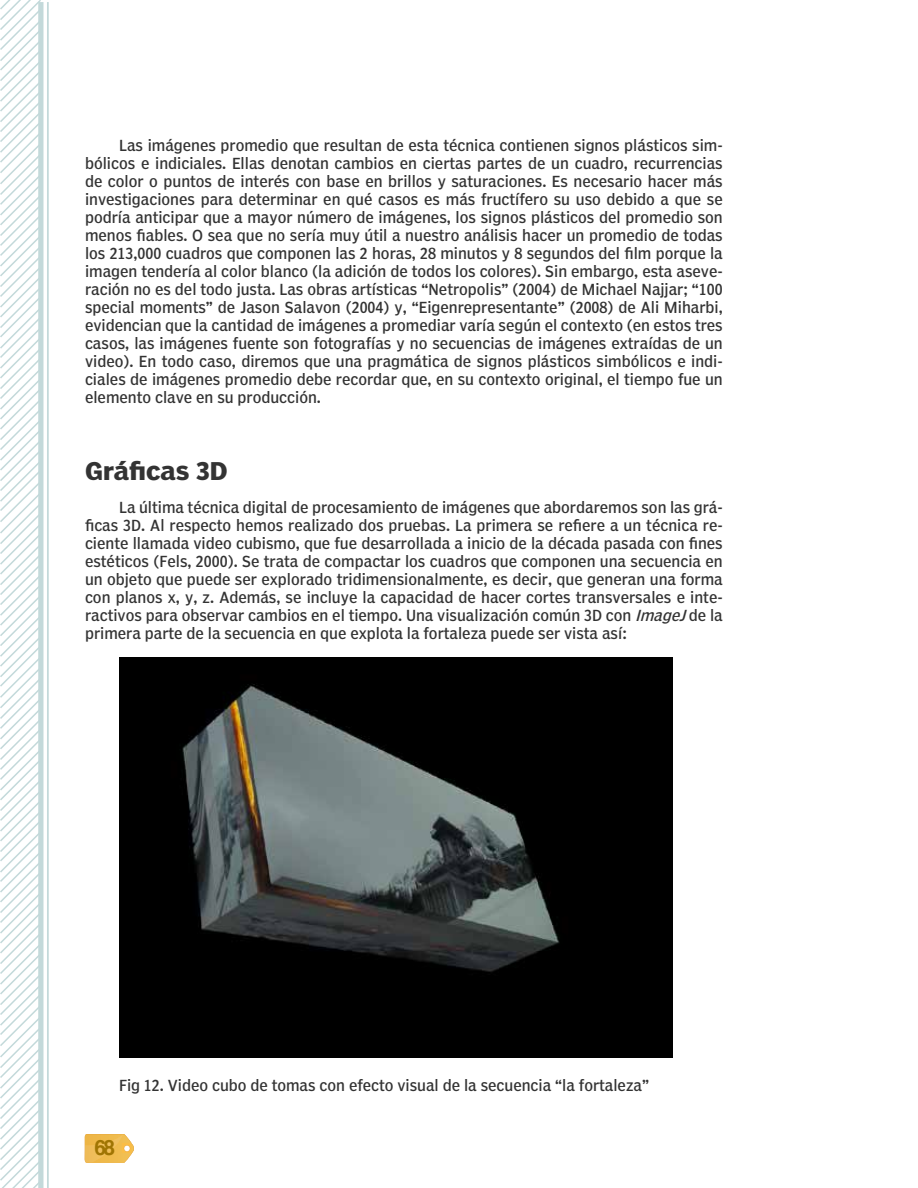
<style>
.page{position:relative;width:918px;height:1188px;background:#fff}
.page>*{position:absolute;margin:0;border:0;box-sizing:border-box;transform-origin:0 0}
.t1{font:700 24px "Poynter Agate";color:#333}
.t2{font:700 21px "Helvetica";color:#a07503}
.t3{font:15px/18px "Poynter Agate Cond One";color:#333;text-align:justify}
.s1{font-style:italic}
</style>
<div class="page">
<svg style="left:0;top:0;width:41px;height:1188px"></svg>
<hr style="left:47px;top:2px;width:2px;height:1186px;background:#c3d9da">
<div style="left:38px;top:2px;width:5px;height:1186px;background:#c3d9da"></div>
<svg style="left:85px;top:1134px;width:49px;height:29px"></svg>
<img style="left:119px;top:657px;width:554px;height:401px">
<p class="t3" style="left:85px;top:136px;width:639px;text-indent:34px">Las imágenes promedio que resultan de esta técnica contienen signos plásticos sim&shy;bólicos e indiciales. Ellas denotan cambios en ciertas partes de un cuadro, recurrencias de color o puntos de interés con base en brillos y saturaciones. Es necesario hacer más investigaciones para determinar en qué casos es más fructífero su uso debido a que se podría anticipar que a mayor número de imágenes, los signos plásticos del promedio son menos fiables. O sea que no sería muy útil a nuestro análisis hacer un promedio de todas los 213,000 cuadros que componen las 2 horas, 28 minutos y 8 segundos del film porque la imagen tendería al color blanco (la adición de todos los colores). Sin embargo, esta aseve&shy;ración no es del todo justa. Las obras artísticas “Netropolis” (2004) de Michael Najjar; “100 special moments” de Jason Salavon (2004) y, “Eigenrepresentante” (2008) de Ali Miharbi, evidencian que la cantidad de imágenes a promediar varía según el contexto (en estos tres casos, las imágenes fuente son fotografías y no secuencias de imágenes extraídas de un video). En todo caso, diremos que una pragmática de signos plásticos simbólicos e indi&shy;ciales de imágenes promedio debe recordar que, en su contexto original, el tiempo fue un elemento clave en su producción.</p>
<h1 class="t1" style="left:85px;top:456px;width:144px">Gráficas 3D</h1>
<p class="t3" style="left:85px;top:498px;width:639px;text-indent:34px">La última técnica digital de procesamiento de imágenes que abordaremos son las grá&shy;ficas 3D. Al respecto hemos realizado dos pruebas. La primera se refiere a un técnica re&shy;ciente llamada video cubismo, que fue desarrollada a inicio de la década pasada con fines estéticos (Fels, 2000). Se trata de compactar los cuadros que componen una secuencia en un objeto que puede ser explorado tridimensionalmente, es decir, que generan una forma con planos x, y, z. Además, se incluye la capacidad de hacer cortes transversales e inte&shy;ractivos para observar cambios en el tiempo. Una visualización común 3D con <span class="s1">ImageJ</span>de la primera parte de la secuencia en que explota la fortaleza puede ser vista así:</p>
<p class="t3" style="left:119px;top:1076px;width:532px">Fig 12. Video cubo de tomas con efecto visual de la secuencia “la fortaleza”</p>
<h2 class="t2" style="left:95px;top:1130px;width:22px">68</h2>
</div>
